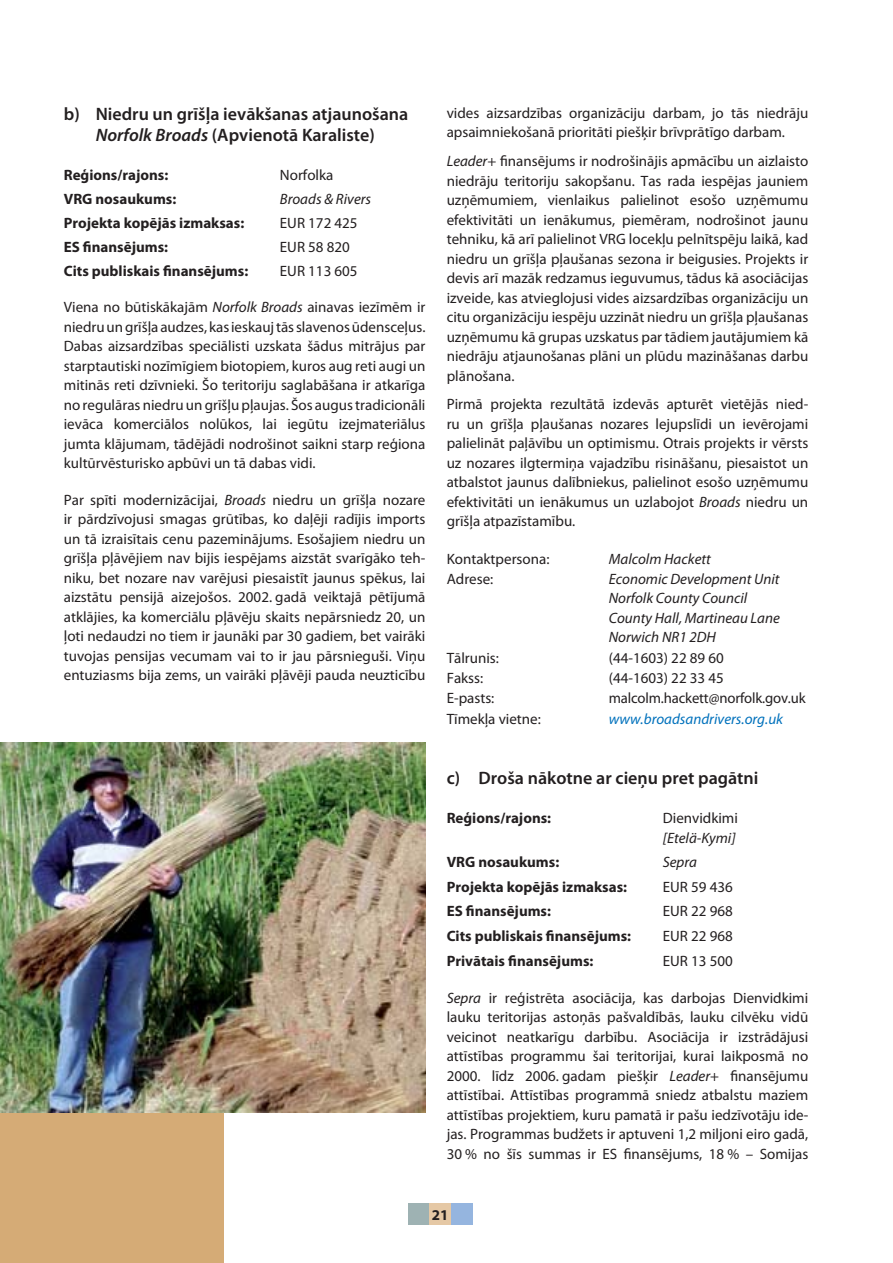
<style>
.page{position:relative;width:893px;height:1263px;background:#fff}
.page>*{position:absolute;margin:0;border:0;box-sizing:border-box;transform-origin:0 0}
.t1{font:600 18px/21px "Myriad Pro";color:#231f20;text-align:center}
.t2{font:15px/19.5px "Myriad Pro";color:#231f20;text-align:justify}
.t3{font:700 15px "Myriad Pro";color:#231f20}
.t4{font:italic 15px/19.5px "Myriad Pro";color:#231f20}
.t5{font:italic 15px "Myriad Pro";color:#0071bc}
.s1{font-style:italic}
</style>
<div class="page">
<div style="left:408px;top:1203px;width:21px;height:22px;background:#9eb2b3"></div>
<div style="left:429px;top:1203px;width:22px;height:22px;background:#e5c8a5"></div>
<div style="left:451px;top:1203px;width:21px;height:22px;background:#95b5df"></div>
<div style="left:0;top:1109px;width:223px;height:154px;background:#d5ab76"></div>
<img style="left:0;top:742px;width:425px;height:371px">
<p class="t1" style="left:64px;top:105px;width:346px">b) Niedru un grīšļa ievākšanas atjaunošana<br><span class="s1">Norfolk Broads</span> (Apvienotā Karaliste)</p>
<p class="t3" style="left:64px;top:169px;width:106px">Reģions/rajons:</p>
<p class="t2" style="left:280px;top:166px;width:55px">Norfolka</p>
<p class="t3" style="left:64px;top:193px;width:114px">VRG nosaukums:</p>
<p class="t4" style="left:280px;top:190px;width:93px">Broads &amp; Rivers</p>
<p class="t3" style="left:64px;top:217px;width:182px">Projekta kopējās izmaksas:</p>
<p class="t2" style="left:280px;top:214px;width:79px">EUR 172 425</p>
<p class="t3" style="left:64px;top:241px;width:106px">ES finansējums:</p>
<p class="t2" style="left:280px;top:238px;width:71px">EUR 58 820</p>
<p class="t3" style="left:64px;top:265px;width:186px">Cits publiskais finansējums:</p>
<p class="t2" style="left:280px;top:262px;width:79px">EUR 113 605</p>
<p class="t2" style="left:64px;top:298px;width:363px">Viena no būtiskākajām <span class="s1">Norfolk Broads</span> ainavas iezīmēm ir niedru un grīšļa audzes, kas ieskauj tās slavenos ūdensceļus.<br>Dabas aizsardzības speciālisti uzskata šādus mitrājus par starptautiski nozīmīgiem biotopiem, kuros aug reti augi un mitinās reti dzīvnieki. Šo teritoriju saglabāšana ir atkarīga no regulāras niedru un grīšļu pļaujas. Šos augus tradicionāli ievāca komerciālos nolūkos, lai iegūtu izejmateriālus jumta klājumam, tādējādi nodrošinot saikni starp reģiona kultūrvēsturisko apbūvi un tā dabas vidi.</p>
<p class="t2" style="left:64px;top:491px;width:363px">Par spīti modernizācijai, <span class="s1">Broads</span> niedru un grīšļa nozare ir pārdzīvojusi smagas grūtības, ko daļēji radījis imports un tā izraisītais cenu pazeminājums. Esošajiem niedru un grīšļa pļāvējiem nav bijis iespējams aizstāt svarīgāko teh&shy;niku, bet nozare nav varējusi piesaistīt jaunus spēkus, lai aizstātu pensijā aizejošos. 2002. gadā veiktajā pētījumā atklājies, ka komerciālu pļāvēju skaits nepārsniedz 20, un ļoti nedaudzi no tiem ir jaunāki par 30 gadiem, bet vairāki tuvojas pensijas vecumam vai to ir jau pārsnieguši. Viņu entuziasms bija zems, un vairāki pļāvēji pauda neuzticību</p>
<p class="t2" style="left:446px;top:104px;width:363px">vides aizsardzības organizāciju darbam, jo tās niedrāju apsaimniekošanā prioritāti piešķir brīvprātīgo darbam.</p>
<p class="t2" style="left:446px;top:152px;width:363px"><span class="s1">Leader</span>+ finansējums ir nodrošinājis apmācību un aizlaisto niedrāju teritoriju sakopšanu. Tas rada iespējas jauniem uzņēmumiem, vienlaikus palielinot esošo uzņēmumu efektivitāti un ienākumus, piemēram, nodrošinot jaunu tehniku, kā arī palielinot VRG locekļu pelnītspēju laikā, kad niedru un grīšļa pļaušanas sezona ir beigusies. Projekts ir devis arī mazāk redzamus ieguvumus, tādus kā asociācijas izveide, kas atvieglojusi vides aizsardzības organizāciju un citu organizāciju iespēju uzzināt niedru un grīšļa pļaušanas uzņēmumu kā grupas uzskatus par tādiem jautājumiem kā niedrāju atjaunošanas plāni un plūdu mazināšanas darbu plānošana.</p>
<p class="t2" style="left:446px;top:396px;width:363px">Pirmā projekta rezultātā izdevās apturēt vietējās nied&shy;ru un grīšļa pļaušanas nozares lejupslīdi un ievērojami palielināt paļāvību un optimismu. Otrais projekts ir vērsts uz nozares ilgtermiņa vajadzību risināšanu, piesaistot un atbalstot jaunus dalībniekus, palielinot esošo uzņēmumu efektivitāti un ienākumus un uzlabojot <span class="s1">Broads</span> niedru un grīšļa atpazīstamību.</p>
<p class="t2" style="left:446px;top:550px;width:104px">Kontaktpersona:</p>
<p class="t4" style="left:608px;top:550px;width:104px">Malcolm Hackett</p>
<p class="t2" style="left:446px;top:570px;width:48px">Adrese:</p>
<p class="t4" style="left:608px;top:570px;width:173px">Economic Development Unit<br>Norfolk County Council<br>County Hall, Martineau Lane<br>Norwich NR1 2DH</p>
<p class="t2" style="left:446px;top:649px;width:54px">Tālrunis:</p>
<p class="t2" style="left:608px;top:649px;width:117px">(44-1603) 22 89 60</p>
<p class="t2" style="left:446px;top:669px;width:38px">Fakss:</p>
<p class="t2" style="left:608px;top:669px;width:117px">(44-1603) 22 33 45</p>
<p class="t2" style="left:446px;top:690px;width:49px">E-pasts:</p>
<p class="t2" style="left:608px;top:690px;width:198px">malcolm.hackett@norfolk.gov.uk</p>
<p class="t2" style="left:446px;top:710px;width:96px">Tīmekļa vietne:</p>
<p class="t5" style="left:608px;top:713px;width:176px">www.broadsandrivers.org.uk</p>
<p class="t1" style="left:446px;top:768px;width:313px">c) Droša nākotne ar cieņu pret pagātni</p>
<p class="t3" style="left:446px;top:812px;width:106px">Reģions/rajons:</p>
<p class="t2" style="left:662px;top:809px;width:77px">Dienvidkimi</p>
<p class="t4" style="left:662px;top:829px;width:74px">[Etelä-Kymi]</p>
<p class="t3" style="left:446px;top:857px;width:114px">VRG nosaukums:</p>
<p class="t4" style="left:662px;top:853px;width:36px">Sepra</p>
<p class="t3" style="left:446px;top:881px;width:182px">Projekta kopējās izmaksas:</p>
<p class="t2" style="left:662px;top:878px;width:71px">EUR 59 436</p>
<p class="t3" style="left:446px;top:906px;width:106px">ES finansējums:</p>
<p class="t2" style="left:662px;top:903px;width:71px">EUR 22 968</p>
<p class="t3" style="left:446px;top:930px;width:186px">Cits publiskais finansējums:</p>
<p class="t2" style="left:662px;top:927px;width:71px">EUR 22 968</p>
<p class="t3" style="left:446px;top:955px;width:148px">Privātais finansējums:</p>
<p class="t2" style="left:662px;top:952px;width:71px">EUR 13 500</p>
<p class="t2" style="left:446px;top:989px;width:363px"><span class="s1">Sepra</span> ir reģistrēta asociācija, kas darbojas Dienvidkimi lauku teritorijas astoņās pašvaldībās, lauku cilvēku vidū veicinot neatkarīgu darbību. Asociācija ir izstrādājusi attīstības programmu šai teritorijai, kurai laikposmā no 2000. līdz 2006. gadam piešķir <span class="s1">Leader</span>+ finansējumu attīstībai. Attīstības programmā sniedz atbalstu maziem attīstības projektiem, kuru pamatā ir pašu iedzīvotāju ide&shy;jas. Programmas budžets ir aptuveni 1,2 miljoni eiro gadā, 30 % no šīs summas ir ES finansējums, 18 % – Somijas</p>
<p class="t3" style="left:432px;top:1209px;width:18px">21</p>
</div>
